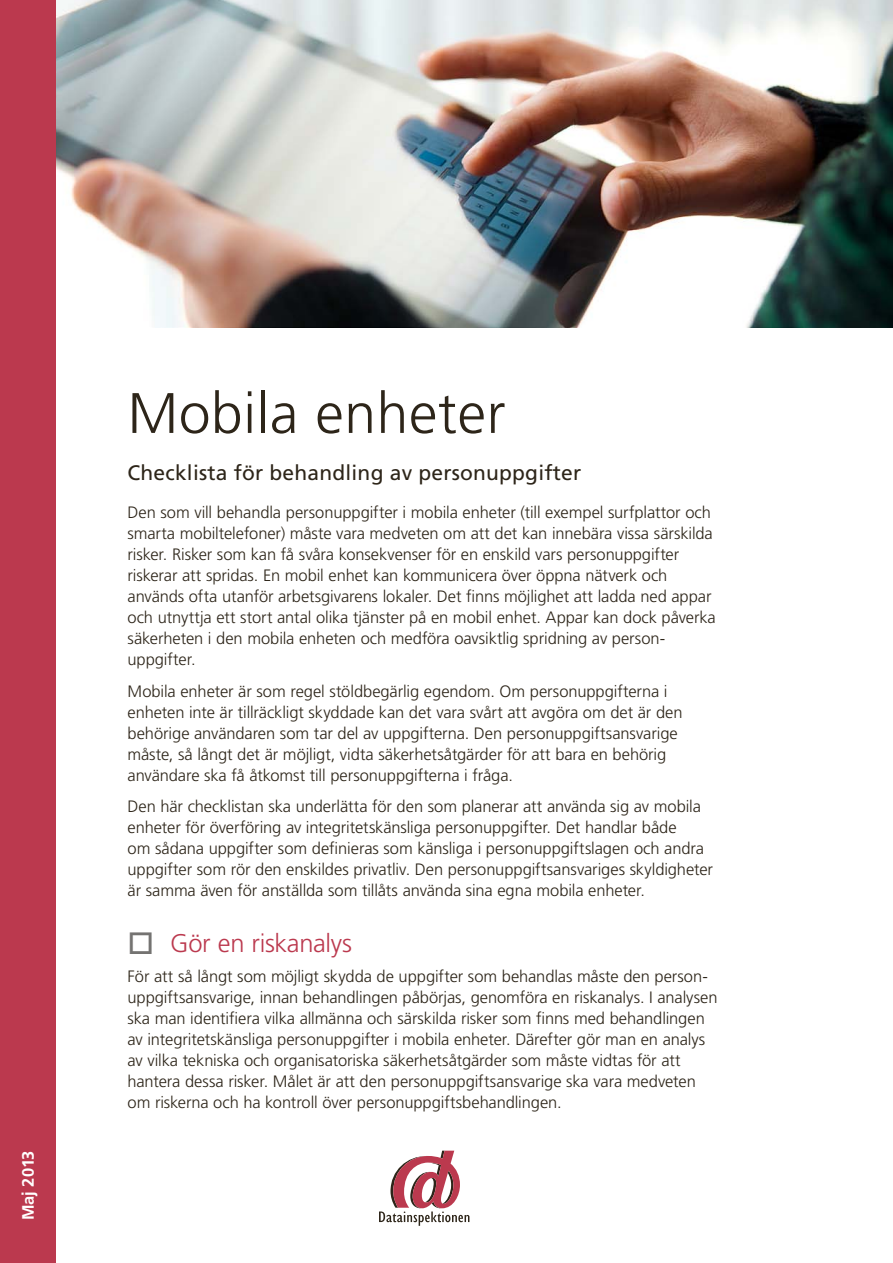
<style>
.page{position:relative;width:893px;height:1263px;background:#fff}
.page>*{position:absolute;margin:0;border:0;box-sizing:border-box;transform-origin:0 0}
.t1{font:300 57px "Frutiger LT Std";letter-spacing:.01em;color:#2d2519}
.t2{font:300 25.5px "Frutiger LT Std";letter-spacing:-.015em;color:#bb394e}
.t3{font:21px "Frutiger LT Std";letter-spacing:.01em;color:#2d2519}
.t4{font:300 16.5px/21px "Frutiger LT Std";letter-spacing:-.005em;color:#2d2519}
.t5{font:700 16.5px "Frutiger LT Std";color:#fff}
</style>
<div class="page">
<img style="left:55px;top:0;width:838px;height:327px">
<div style="left:0;top:0;width:55px;height:1263px;background:#bb394e"></div>
<svg style="left:379px;top:1151px;width:90px;height:75px"></svg>
<p class="t5" style="left:18px;top:1220px;width:71px;rotate:-90deg">Maj 2013</p>
<h1 class="t1" style="left:128px;top:381px;width:379px">Mobila enheter</h1>
<p class="t3" style="left:128px;top:460px;width:455px">Checklista för behandling av personuppgifter</p>
<p class="t4" style="left:128px;top:502px;width:590px">Den som vill behandla personuppgifter i mobila enheter (till exempel surfplattor och smarta mobiltelefoner) måste vara medveten om att det kan innebära vissa särskilda risker. Risker som kan få svåra konsekvenser för en enskild vars personuppgifter riskerar att spridas. En mobil enhet kan kommunicera över öppna nätverk och används ofta utanför arbetsgivarens lokaler. Det finns möjlighet att ladda ned appar och utnyttja ett stort antal olika tjänster på en mobil enhet. Appar kan dock påverka säkerheten i den mobila enheten och medföra oavsiktlig spridning av person&shy;uppgifter.</p>
<p class="t4" style="left:128px;top:680px;width:556px">Mobila enheter är som regel stöldbegärlig egendom. Om personuppgifterna i enheten inte är tillräckligt skyddade kan det vara svårt att avgöra om det är den behörige användaren som tar del av uppgifterna. Den personuppgiftsansvarige måste, så långt det är möjligt, vidta säkerhetsåtgärder för att bara en behörig användare ska få åtkomst till personuppgifterna i fråga.</p>
<p class="t4" style="left:128px;top:796px;width:587px">Den här checklistan ska underlätta för den som planerar att använda sig av mobila enheter för överföring av integritetskänsliga personuppgifter. Det handlar både<br>om sådana uppgifter som definieras som känsliga i personuppgiftslagen och andra uppgifter som rör den enskildes privatliv. Den personuppgiftsansvariges skyldigheter är samma även för anställda som tillåts använda sina egna mobila enheter.</p>
<h2 class="t2" style="left:170px;top:929px;width:184px">Gör en riskanalys</h2>
<p class="t4" style="left:128px;top:966px;width:591px">För att så långt som möjligt skydda de uppgifter som behandlas måste den person&shy;uppgiftsansvarige, innan behandlingen påbörjas, genomföra en riskanalys. I analysen ska man identifiera vilka allmänna och särskilda risker som finns med behandlingen av integritetskänsliga personuppgifter i mobila enheter. Därefter gör man en analys av vilka tekniska och organisatoriska säkerhetsåtgärder som måste vidtas för att hantera dessa risker. Målet är att den personuppgiftsansvarige ska vara medveten om riskerna och ha kontroll över personuppgiftsbehandlingen.</p>
</div>
